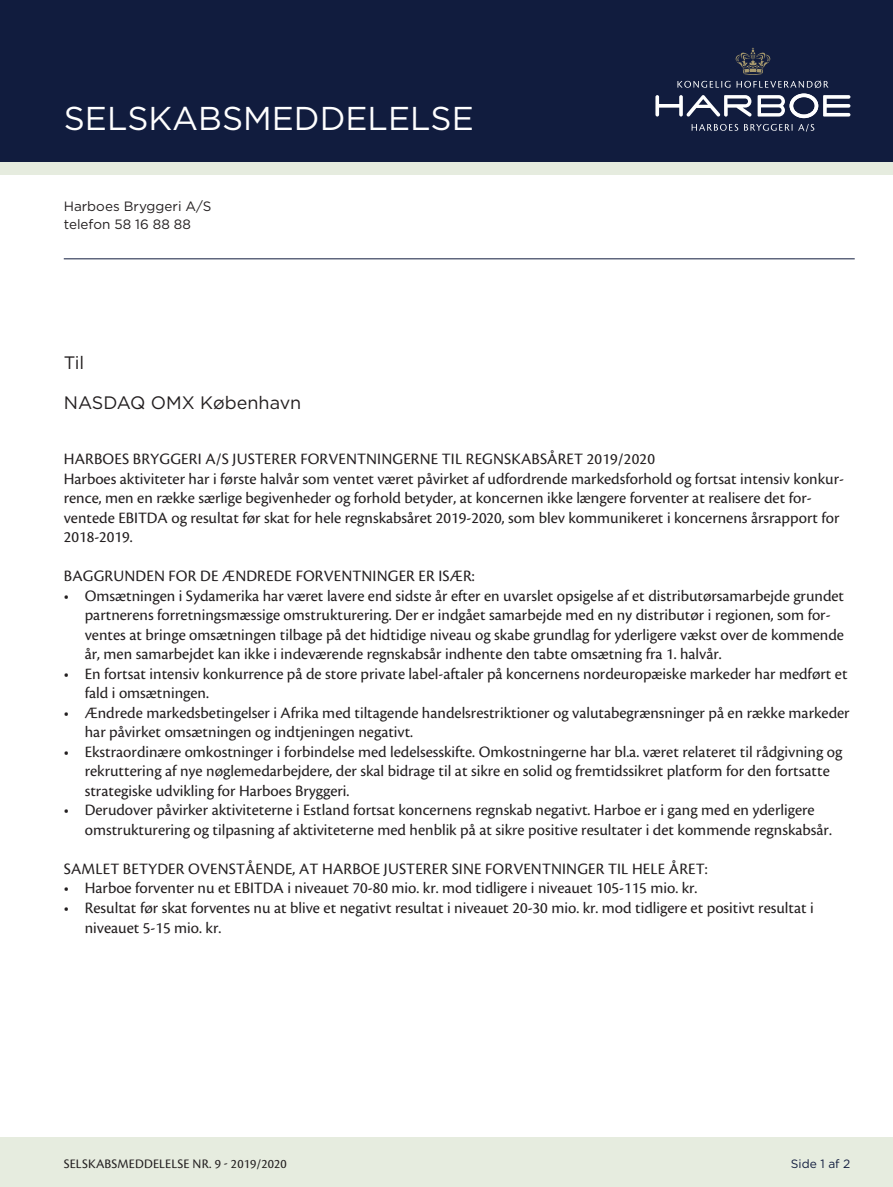
<style>
.page{position:relative;width:893px;height:1187px;background:#fff}
.page>*{position:absolute;margin:0;border:0;box-sizing:border-box;transform-origin:0 0}
.Stor_overskrift{font:33px "Gotham";color:#fff}
.Brødtekst{font:18px "Gotham";color:#231f20}
.t1{font:16.5px/19.5px "Cronos Pro";color:#231f20}
.Brødtekst-2{font:13.5px "Gotham";color:#231f20}
.t2{font:13.5px "Cronos Pro";letter-spacing:.01em;color:#231f20}
.Stor_overskrift-2{font:12px "Gotham";color:#111c3e}
</style>
<div class="page">
<div style="left:0;top:0;width:893px;height:162px;background:#111c3e"></div>
<svg style="left:655px;top:48px;width:195px;height:70px"></svg>
<svg style="left:692px;top:124px;width:46px;height:7px"></svg>
<svg style="left:744px;top:124px;width:70px;height:8px"></svg>
<div style="left:0;top:162px;width:893px;height:13px;background:#e6ecdf"></div>
<hr style="left:64px;top:258px;width:791px;height:1px;background:#111c3e">
<div style="left:0;top:1137px;width:893px;height:49px;background:#e6ecdf"></div>
<p class="Stor_overskrift" style="left:64px;top:100px;width:412px">SELSKABSMEDDELELSE</p>
<p class="Brødtekst-2" style="left:64px;top:198px;width:149px">Harboes Bryggeri A/S</p>
<p class="Brødtekst-2" style="left:64px;top:216px;width:129px">telefon 58 16 88 88</p>
<p class="Brødtekst" style="left:64px;top:353px;width:22px">Til</p>
<p class="Brødtekst" style="left:64px;top:392px;width:239px">NASDAQ OMX København</p>
<p class="t1" style="left:64px;top:449px;width:593px">HARBOES BRYGGERI A/S JUSTERER FORVENTNINGERNE TIL REGNSKABSÅRET 2019/2020</p>
<p class="t1" style="left:64px;top:469px;width:782px">Harboes aktiviteter har i første halvår som ventet været påvirket af udfordrende markedsforhold og fortsat intensiv konkur&shy;rence, men en række særlige begivenheder og forhold betyder, at koncernen ikke længere forventer at realisere det for&shy;ventede EBITDA og resultat før skat for hele regnskabsåret 2019-2020, som blev kommunikeret i koncernens årsrapport for 2018-2019.</p>
<p class="t1" style="left:64px;top:566px;width:412px">BAGGRUNDEN FOR DE ÆNDREDE FORVENTNINGER ER ISÆR:</p>
<p class="t1" style="left:85px;top:586px;width:761px;text-indent:-21px">• Omsætningen i Sydamerika har været lavere end sidste år efter en uvarslet opsigelse af et distributørsamarbejde grundet partnerens forretningsmæssige omstrukturering. Der er indgået samarbejde med en ny distributør i regionen, som for&shy;ventes at bringe omsætningen tilbage på det hidtidige niveau og skabe grundlag for yderligere vækst over de kommende år, men samarbejdet kan ikke i indeværende regnskabsår indhente den tabte omsætning fra 1. halvår.</p>
<p class="t1" style="left:85px;top:664px;width:764px;text-indent:-21px">• En fortsat intensiv konkurrence på de store private label-aftaler på koncernens nordeuropæiske markeder har medført et fald i omsætningen.</p>
<p class="t1" style="left:85px;top:703px;width:766px;text-indent:-21px">• Ændrede markedsbetingelser i Afrika med tiltagende handelsrestriktioner og valutabegrænsninger på en række markeder har påvirket omsætningen og indtjeningen negativt.</p>
<p class="t1" style="left:85px;top:742px;width:759px;text-indent:-21px">• Ekstraordinære omkostninger i forbindelse med ledelsesskifte. Omkostningerne har bl.a. været relateret til rådgivning og rekruttering af nye nøglemedarbejdere, der skal bidrage til at sikre en solid og fremtidssikret platform for den fortsatte strategiske udvikling for Harboes Bryggeri.</p>
<p class="t1" style="left:85px;top:800px;width:749px;text-indent:-21px">• Derudover påvirker aktiviteterne i Estland fortsat koncernens regnskab negativt. Harboe er i gang med en yderligere omstrukturering og tilpasning af aktiviteterne med henblik på at sikre positive resultater i det kommende regnskabsår.</p>
<p class="t1" style="left:64px;top:859px;width:645px">SAMLET BETYDER OVENSTÅENDE, AT HARBOE JUSTERER SINE FORVENTNINGER TIL HELE ÅRET:</p>
<p class="t1" style="left:64px;top:878px;width:635px">• Harboe forventer nu et EBITDA i niveauet 70-80 mio. kr. mod tidligere i niveauet 105-115 mio. kr.</p>
<p class="t1" style="left:85px;top:898px;width:731px;text-indent:-21px">• Resultat før skat forventes nu at blive et negativt resultat i niveauet 20-30 mio. kr. mod tidligere et positivt resultat i niveauet 5-15 mio. kr.</p>
<p class="t2" style="left:64px;top:1155px;width:224px">SELSKABSMEDDELELSE NR. 9 - 2019/2020</p>
<p class="Stor_overskrift-2" style="left:791px;top:1157px;width:61px">Side 1 af 2</p>
</div>
